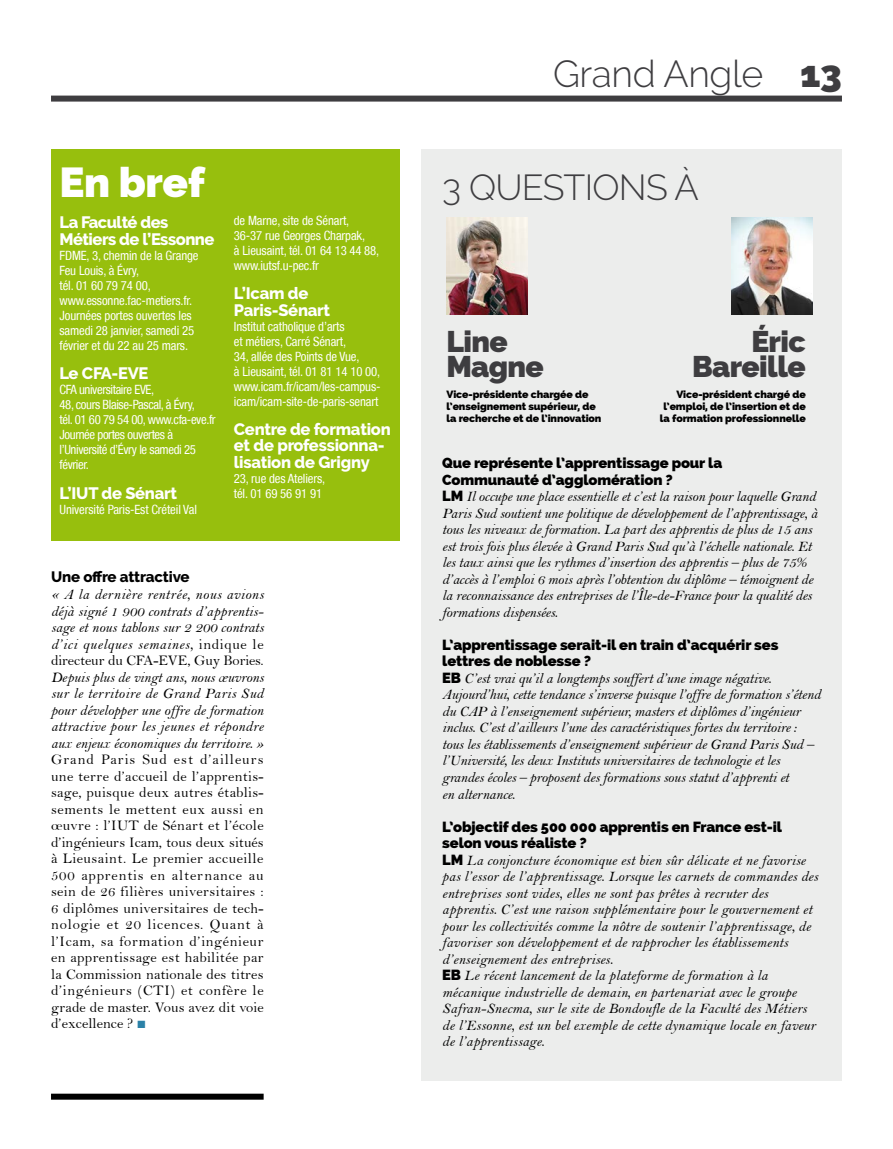
<style>
.page{position:relative;width:893px;height:1149px;background:#fff}
.page>*{position:absolute;margin:0;border:0;box-sizing:border-box;transform-origin:0 0}
.t1{font:800 42px "Raleway";letter-spacing:-.01em;color:#fff}
.t2{font:300 37.5px "Raleway";letter-spacing:-.01em;color:#3e3d40}
.t3{font:300 36px "Raleway";letter-spacing:-.02em;color:#3e3d40}
.t4{font:800 30px/25.5px "Raleway";letter-spacing:-.02em;color:#3e3d40}
.t5{font:800 16.5px/16.5px "Raleway";letter-spacing:-.015em;color:#fff}
.t6{font:800 15px "Raleway";letter-spacing:-.01em;color:#000}
.t7{font:14.7px/16.5px "Bell MT Italic";letter-spacing:-.01em;color:#000;text-align:justify}
.t8{font:14.7px/16.5px "Bell MT Italic";letter-spacing:.01em;color:#000}
.t9{font:14.7px/16.5px "Bell";color:#000;text-align:justify}
.t10{font:800 14.7px/16.5px "Raleway";letter-spacing:-.01em;color:#000}
.t11{font:condensed 12.75px/15px "Helvetica Neue LT";letter-spacing:-.01em;color:#fff}
.t12{font:condensed 12.75px/15px "Helvetica Neue LT";letter-spacing:-.03em;color:#fff}
.t13{font:800 10.5px/12px "Raleway";letter-spacing:-.01em;color:#000}
.s1{font-family:"Bell"}
.s2{color:#2b81a7}
.s3{font-weight:800}
.s4{font-family:"Raleway";font-weight:800}
</style>
<div class="page">
<div style="left:51px;top:149px;width:349px;height:391px;background:#97bf0d"></div>
<div style="left:51px;top:96px;width:791px;height:6px;background:#3e3d40"></div>
<div style="left:51px;top:1093px;width:213px;height:6px;background:#000"></div>
<div style="left:421px;top:149px;width:421px;height:931px;background:#ecedec"></div>
<img style="left:446px;top:217px;width:81px;height:98px">
<img style="left:731px;top:217px;width:81px;height:98px">
<h1 class="t1" style="left:60px;top:158px;width:147px">En bref</h1>
<p class="t5" style="left:60px;top:214px;width:156px">La Faculté des<br>Métiers de l’Essonne</p>
<p class="t11" style="left:60px;top:248px;width:141px">FDME, 3, chemin de la Grange<br>Feu Louis, à Évry,<br>tél. 01 60 79 74 00, www.essonne.fac-metiers.fr.<br>Journées portes ouvertes les samedi 28 janvier, samedi 25 février et du 22 au 25 mars.</p>
<p class="t5" style="left:60px;top:365px;width:90px">Le CFA-EVE</p>
<p class="t12" style="left:60px;top:382px;width:158px">CFA universitaire EVE,<br>48, cours Blaise-Pascal, à Évry,<br>tél. 01 60 79 54 00, www.cfa-eve.fr<br>Journée portes ouvertes à l’Université d’Évry le samedi 25 février.</p>
<p class="t5" style="left:60px;top:484px;width:119px">L’IUT de Sénart</p>
<p class="t11" style="left:60px;top:501px;width:139px">Université Paris-Est Créteil Val</p>
<p class="t11" style="left:234px;top:212px;width:147px">de Marne, site de Sénart,<br>36-37 rue Georges Charpak,<br>à Lieusaint, tél. 01 64 13 44 88, www.iutsf.u-pec.fr</p>
<p class="t5" style="left:234px;top:285px;width:98px">L’Icam de<br>Paris-Sénart</p>
<p class="t11" style="left:234px;top:318px;width:148px">Institut catholique d’arts<br>et métiers, Carré Sénart,<br>34, allée des Points de Vue,<br>à Lieusaint, tél. 01 81 14 10 00, www.icam.fr/icam/les-campus&shy;icam/icam-site-de-paris-senart</p>
<p class="t5" style="left:234px;top:421px;width:158px">Centre de formation et de professionna&shy;lisation de Grigny</p>
<p class="t11" style="left:234px;top:470px;width:93px">23, rue des Ateliers, tél. 01 69 56 91 91</p>
<p class="t6" style="left:51px;top:568px;width:140px">Une offre attractive</p>
<p class="t7" style="left:51px;top:586px;width:214px">« A la dernière rentrée, nous avions déjà signé 1 900 contrats d’apprentis&shy;sage et nous tablons sur 2 200 contrats d’ici quelques semaines, <span class="s1">indique le</span></p>
<p class="t9" style="left:51px;top:651px;width:214px">directeur du CFA-EVE, Guy Bories.</p>
<p class="t7" style="left:51px;top:668px;width:214px">Depuis plus de vingt ans, nous œuvrons sur le territoire de Grand Paris Sud pour développer une offre de formation attractive pour les jeunes et répondre aux enjeux économiques du territoire. »</p>
<p class="t9" style="left:51px;top:750px;width:214px">Grand Paris Sud est d’ailleurs une terre d’accueil de l’apprentis&shy;sage, puisque deux autres établis&shy;sements le mettent eux aussi en œuvre : l’IUT de Sénart et l’école d’ingénieurs Icam, tous deux situés à Lieusaint. Le premier accueille 500 apprentis en alternance au sein de 26 filières universitaires :<br>6 diplômes universitaires de tech&shy;nologie et 20 licences. Quant à l’Icam, sa formation d’ingénieur en apprentissage est habilitée par la Commission nationale des titres d’ingénieurs (CTI) et confère le grade de master. Vous avez dit voie d’excellence ? <span class="s2">■</span></p>
<h2 class="t2" style="left:553px;top:52px;width:290px">Grand Angle <span class="s3">13</span></h2>
<h3 class="t3" style="left:442px;top:166px;width:258px">3 QUESTIONS À</h3>
<h3 class="t4" style="left:446px;top:328px;width:99px">Line<br>Magne</h3>
<p class="t13" style="left:446px;top:388px;width:156px">Vice-présidente chargée de l’enseignement supérieur, de la recherche et de l’innovation</p>
<h3 class="t4" style="left:692px;top:328px;width:115px;text-align:right">Éric<br>Bareille</h3>
<p class="t13" style="left:660px;top:388px;width:147px;text-align:right">Vice-président chargé de l’emploi, de l’insertion et de la formation professionnelle</p>
<p class="t10" style="left:442px;top:455px;width:281px">Que représente l’apprentissage pour la<br>Communauté d’agglomération ?</p>
<p class="t7" style="left:442px;top:488px;width:377px;text-align:left"><span class="s4">LM</span> Il occupe une place essentielle et c’est la raison pour laquelle Grand Paris Sud soutient une politique de développement de l’apprentissage, à tous les niveaux de formation. La part des apprentis de plus de 15 ans est trois fois plus élevée à Grand Paris Sud qu’à l’échelle nationale. Et les taux ainsi que les rythmes d’insertion des apprentis – plus de 75% d’accès à l’emploi 6 mois après l’obtention du diplôme – témoignent de la reconnaissance des entreprises de l’Île-de-France pour la qualité des formations dispensées.</p>
<p class="t10" style="left:442px;top:636px;width:338px">L’apprentissage serait-il en train d’acquérir ses lettres de noblesse ?</p>
<p class="t7" style="left:442px;top:669px;width:380px;text-align:left"><span class="s4">EB</span> C’est vrai qu’il a longtemps souffert d’une image négative.<br>Aujourd’hui, cette tendance s’inverse puisque l’offre de formation s’étend du CAP à l’enseignement supérieur, masters et diplômes d’ingénieur inclus. C’est d’ailleurs l’une des caractéristiques fortes du territoire : tous les établissements d’enseignement supérieur de Grand Paris Sud – l’Université, les deux Instituts universitaires de technologie et les grandes écoles – proposent des formations sous statut d’apprenti et<br>en alternance.</p>
<p class="t10" style="left:442px;top:818px;width:341px">L’objectif des 500 000 apprentis en France est-il selon vous réaliste ?</p>
<p class="t8" style="left:442px;top:851px;width:377px"><span class="s4">LM</span> La conjoncture économique est bien sûr délicate et ne favorise pas l’essor de l’apprentissage. Lorsque les carnets de commandes des entreprises sont vides, elles ne sont pas prêtes à recruter des apprentis. C’est une raison supplémentaire pour le gouvernement et pour les collectivités comme la nôtre de soutenir l’apprentissage, de favoriser son développement et de rapprocher les établissements d’enseignement des entreprises.<br><span class="s4">EB</span> Le récent lancement de la plateforme de formation à la mécanique industrielle de demain, en partenariat avec le groupe Safran-Snecma, sur le site de Bondoufle de la Faculté des Métiers de l’Essonne, est un bel exemple de cette dynamique locale en faveur de l’apprentissage.</p>
</div>
